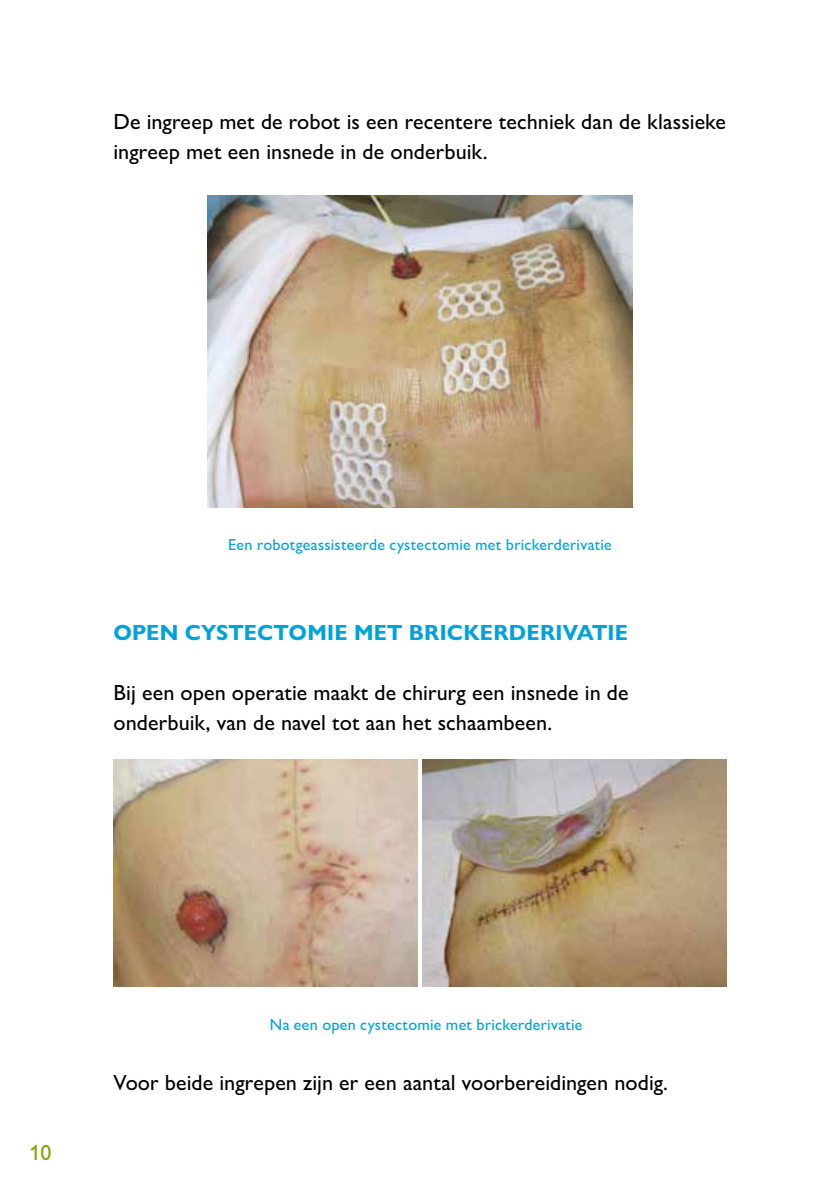
<style>
.page{position:relative;width:840px;height:1191px;background:#fff}
.page>*{position:absolute;margin:0;border:0;box-sizing:border-box;transform-origin:0 0}
.t1{font:500 22px/30px "Gill Sans Nova";letter-spacing:.005em;color:#000}
.t2{font:700 22px "Gill Sans Nova";letter-spacing:.01em;color:#00a2dc}
.t3{font:500 22px "Gill Sans Nova";color:#86a315}
.t4{font:500 16px "Gill Sans Nova";letter-spacing:.015em;color:#00a2dc}
</style>
<div class="page">
<img style="left:207px;top:195px;width:425px;height:312px">
<img style="left:113px;top:759px;width:304px;height:227px">
<img style="left:422px;top:759px;width:304px;height:227px">
<p class="t1" style="left:113px;top:107px;width:613px">De ingreep met de robot is een recentere techniek dan de klassieke ingreep met een insnede in de onderbuik.</p>
<p class="t4" style="left:228px;top:534px;width:385px">Een robotgeassisteerde cystectomie met brickerderivatie</p>
<p class="t2" style="left:113px;top:618px;width:515px">OPEN CYSTECTOMIE MET BRICKERDERIVATIE</p>
<p class="t1" style="left:113px;top:677px;width:516px">Bij een open operatie maakt de chirurg een insnede in de onderbuik, van de navel tot aan het schaambeen.</p>
<p class="t3" style="left:29px;top:1138px;width:23px">10</p>
<p class="t4" style="left:269px;top:1014px;width:314px">Na een open cystectomie met brickerderivatie</p>
<p class="t1" style="left:113px;top:1067px;width:555px">Voor beide ingrepen zijn er een aantal voorbereidingen nodig.</p>
</div>
